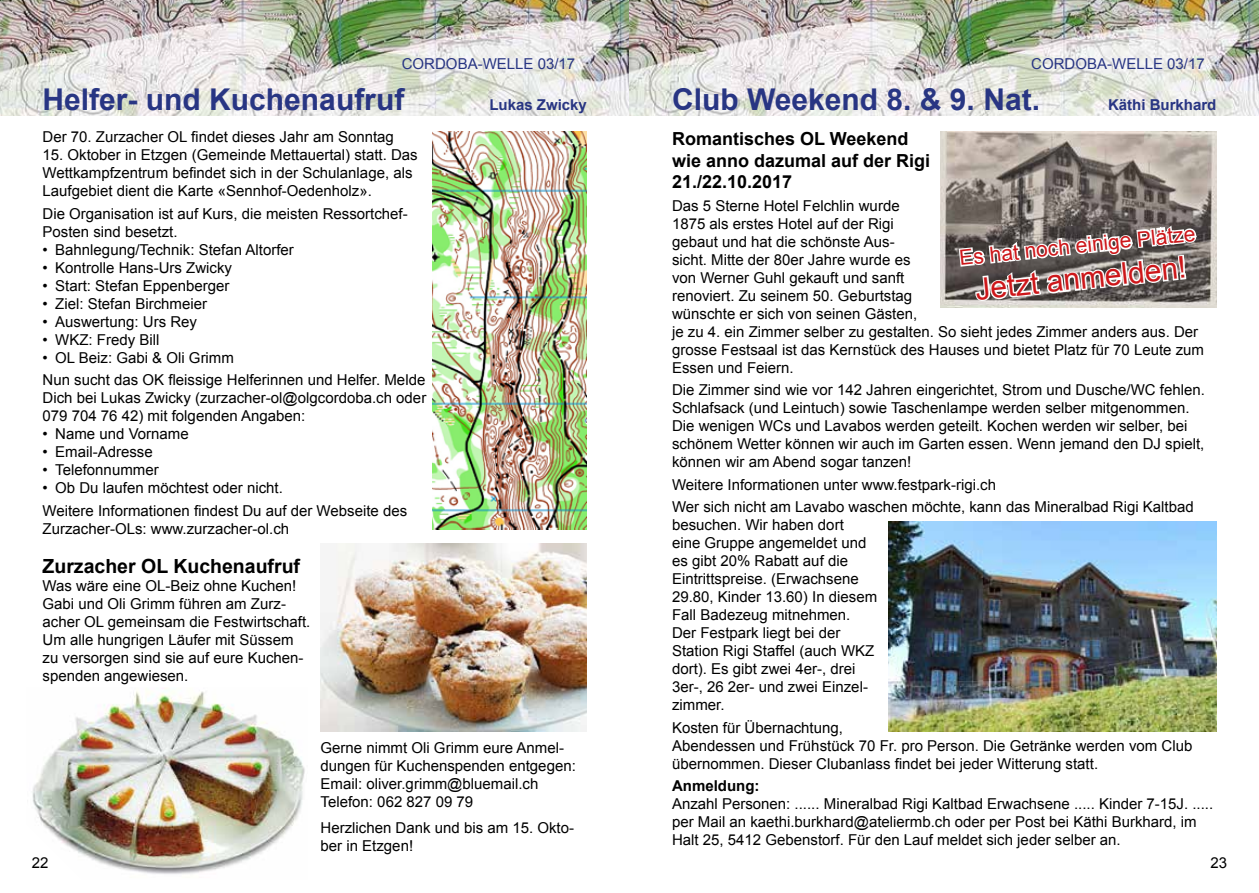
<style>
.page{position:relative;width:1259px;height:893px;background:#fff}
.page>*{position:absolute;margin:0;border:0;box-sizing:border-box;transform-origin:0 0}
.t1{font:700 30px "Arial";color:#283583}
.t2{font:30px "Arial";color:#cd171a}
.t3{font:21px "Arial";color:#cd171a}
.t4{font:700 19.5px "Arial";color:#000}
.t5{font:700 18px/21.6px "Arial";color:#000}
.t6{font:15px/18px "Arial";color:#000}
.t7{font:15px "Arial";color:#283583}
.t8{font:700 15px "Arial";color:#283583}
.t9{font:700 15px "Arial";color:#000}
</style>
<div class="page">
<img style="left:0;top:0;width:1259px;height:116px">
<img style="left:32px;top:688px;width:273px;height:186px">
<img style="left:889px;top:521px;width:327px;height:210px">
<img style="left:941px;top:132px;width:275px;height:175px">
<img style="left:432px;top:132px;width:155px;height:398px">
<img style="left:321px;top:544px;width:266px;height:187px">
<svg style="left:957px;top:177px;width:241px;height:131px"></svg>
<p class="t7" style="left:402px;top:54px;width:175px">CORDOBA-WELLE 03/17</p>
<p class="t7" style="left:1031px;top:54px;width:175px">CORDOBA-WELLE 03/17</p>
<h1 class="t1" style="left:43px;top:79px;width:363px">Helfer- und Kuchenaufruf</h1>
<p class="t8" style="left:489px;top:94px;width:99px">Lukas Zwicky</p>
<p class="t6" style="left:43px;top:128px;width:353px">Der 70. Zurzacher OL findet dieses Jahr am Sonntag</p>
<p class="t6" style="left:43px;top:146px;width:377px">15. Oktober in Etzgen (Gemeinde Mettauertal) statt. Das<br>Wettkampfzentrum befindet sich in der Schulanlage, als<br>Laufgebiet dient die Karte «Sennhof-Oedenholz».</p>
<p class="t6" style="left:43px;top:205px;width:367px">Die Organisation ist auf Kurs, die meisten Ressortchef-<br>Posten sind besetzt.</p>
<p class="t6" style="left:43px;top:241px;width:253px">• Bahnlegung/Technik: Stefan Altorfer</p>
<p class="t6" style="left:43px;top:259px;width:191px">• Kontrolle Hans-Urs Zwicky</p>
<p class="t6" style="left:43px;top:277px;width:189px">• Start: Stefan Eppenberger</p>
<p class="t6" style="left:43px;top:295px;width:166px">• Ziel: Stefan Birchmeier</p>
<p class="t6" style="left:43px;top:313px;width:156px">• Auswertung: Urs Rey</p>
<p class="t6" style="left:43px;top:331px;width:118px">• WKZ: Fredy Bill</p>
<p class="t6" style="left:43px;top:346px;width:384px;line-height:22.5px">• OL Beiz: Gabi &amp; Oli Grimm<br>Nun sucht das OK fleissige Helferinnen und Helfer. Melde</p>
<p class="t6" style="left:43px;top:389px;width:385px">Dich bei Lukas Zwicky (zurzacher-ol@olgcordoba.ch oder<br>079 704 76 42) mit folgenden Angaben:</p>
<p class="t6" style="left:43px;top:425px;width:148px">• Name und Vorname</p>
<p class="t6" style="left:43px;top:443px;width:112px">• Email-Adresse</p>
<p class="t6" style="left:43px;top:461px;width:118px">• Telefonnummer</p>
<p class="t6" style="left:43px;top:477px;width:366px;line-height:22.5px">• Ob Du laufen möchtest oder nicht.<br>Weitere Informationen findest Du auf der Webseite des</p>
<p class="t6" style="left:43px;top:520px;width:248px">Zurzacher-OLs: www.zurzacher-ol.ch</p>
<h3 class="t4" style="left:43px;top:553px;width:259px">Zurzacher OL Kuchenaufruf</h3>
<p class="t6" style="left:43px;top:577px;width:269px">Was wäre eine OL-Beiz ohne Kuchen!<br>Gabi und Oli Grimm führen am Zurz&shy;acher OL gemeinsam die Festwirtschaft.<br>Um alle hungrigen Läufer mit Süssem zu versorgen sind sie auf eure Kuchen&shy;spenden angewiesen.</p>
<p class="t6" style="left:320px;top:739px;width:257px">Gerne nimmt Oli Grimm eure Anmel&shy;dungen für Kuchenspenden entgegen:<br>Email: oliver.grimm@bluemail.ch<br>Telefon: 062 827 09 79</p>
<p class="t6" style="left:320px;top:818px;width:255px">Herzlichen Dank und bis am 15. Okto&shy;ber in Etzgen!</p>
<h1 class="t1" style="left:672px;top:79px;width:369px">Club Weekend 8. &amp; 9. Nat.</h1>
<p class="t8" style="left:1108px;top:94px;width:110px">Käthi Burkhard</p>
<p class="t5" style="left:672px;top:128px;width:260px">Romantisches OL Weekend wie anno dazumal auf der Rigi<br>21./22.10.2017</p>
<p class="t6" style="left:672px;top:197px;width:533px">Das 5 Sterne Hotel Felchlin wurde<br>1875 als erstes Hotel auf der Rigi<br>gebaut und hat die schönste Aus-<br>sicht. Mitte der 80er Jahre wurde es<br>von Werner Guhl gekauft und sanft<br>renoviert. Zu seinem 50. Geburtstag<br>wünschte er sich von seinen Gästen,<br>je zu 4. ein Zimmer selber zu gestalten. So sieht jedes Zimmer anders aus. Der grosse Festsaal ist das Kernstück des Hauses und bietet Platz für 70 Leute zum Essen und Feiern.</p>
<p class="t6" style="left:672px;top:381px;width:534px">Die Zimmer sind wie vor 142 Jahren eingerichtet, Strom und Dusche/WC fehlen.<br>Schlafsack (und Leintuch) sowie Taschenlampe werden selber mitgenommen.<br>Die wenigen WCs und Lavabos werden geteilt. Kochen werden wir selber, bei schönem Wetter können wir auch im Garten essen. Wenn jemand den DJ spielt, können wir am Abend sogar tanzen!</p>
<p class="t6" style="left:672px;top:473px;width:523px;line-height:22.5px">Weitere Informationen unter www.festpark-rigi.ch<br>Wer sich nicht am Lavabo waschen möchte, kann das Mineralbad Rigi Kaltbad</p>
<p class="t6" style="left:672px;top:516px;width:207px">besuchen. Wir haben dort<br>eine Gruppe angemeldet und es gibt 20% Rabatt auf die<br>Eintrittspreise. (Erwachsene<br>29.80, Kinder 13.60) In diesem<br>Fall Badezeug mitnehmen.<br>Der Festpark liegt bei der<br>Station Rigi Staffel (auch WKZ dort). Es gibt zwei 4er-, drei<br>3er-, 26 2er- und zwei Einzel&shy;zimmer.</p>
<p class="t6" style="left:672px;top:719px;width:522px">Kosten für Übernachtung,<br>Abendessen und Frühstück 70 Fr. pro Person. Die Getränke werden vom Club übernommen. Dieser Clubanlass findet bei jeder Witterung statt.</p>
<p class="t9" style="left:672px;top:776px;width:89px">Anmeldung:</p>
<p class="t6" style="left:672px;top:795px;width:543px">Anzahl Personen: ...... Mineralbad Rigi Kaltbad Erwachsene ..... Kinder 7-15J. ..... per Mail an kaethi.burkhard@ateliermb.ch oder per Post bei Käthi Burkhard, im<br>Halt 25, 5412 Gebenstorf. Für den Lauf meldet sich jeder selber an.</p>
<h2 class="t3" style="left:958px;top:244px;width:238px;rotate:-6deg">Es hat noch einige Plätze</h2>
<h1 class="t2" style="left:973px;top:270px;width:213px;rotate:-6deg">Jetzt anmelden!</h1>
<p class="t6" style="left:32px;top:854px;width:18px">22</p>
<p class="t6" style="left:1210px;top:854px;width:18px">23</p>
</div>
